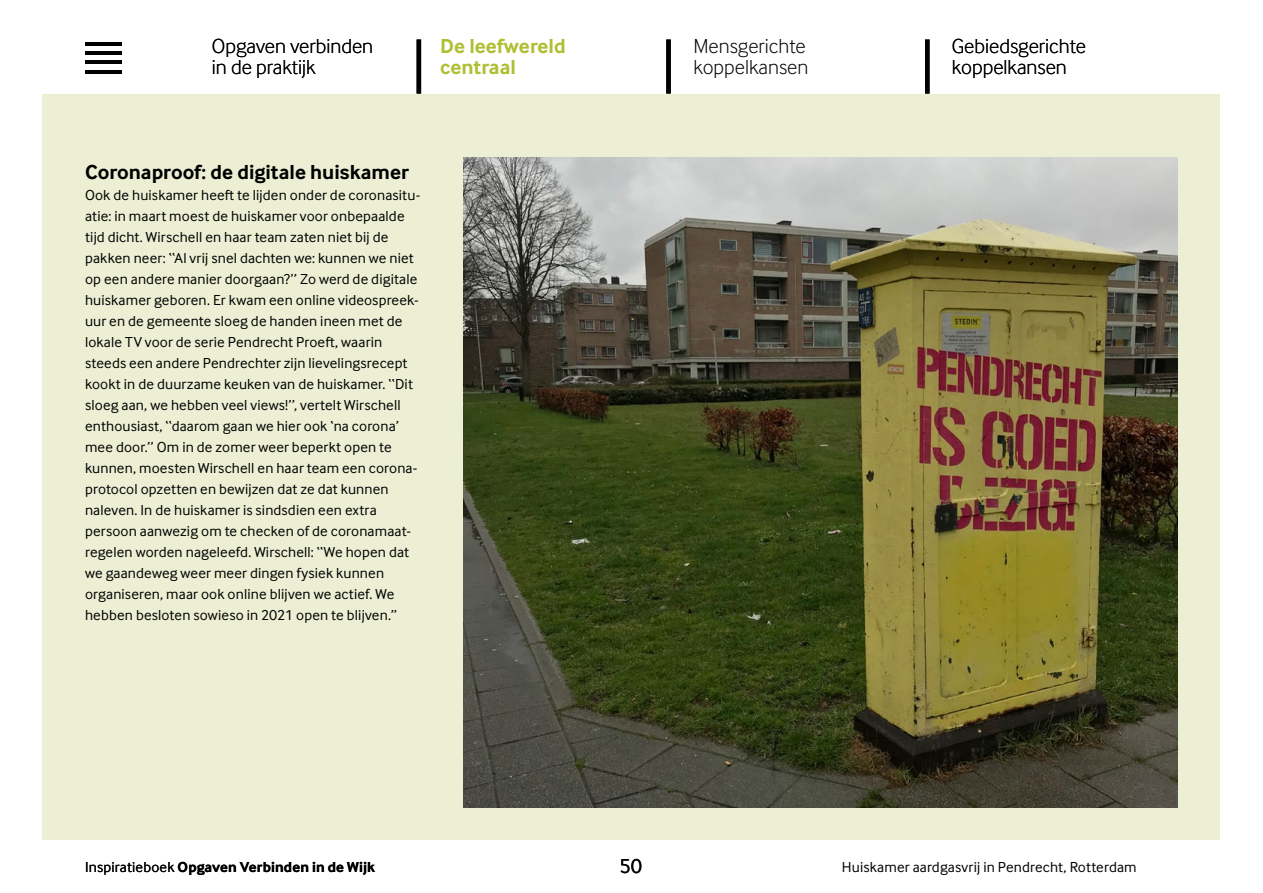
<style>
.page{position:relative;width:1263px;height:893px;background:#fff}
.page>*{position:absolute;margin:0;border:0;box-sizing:border-box;transform-origin:0 0}
.t1{font:300 21px/21px "Inter Face";color:#000}
.t2{font:700 21px "Inter Face";color:#000}
.t3{font:700 21px/21px "Inter Face";color:#afbf33}
.t4{font:21px "Inter Face";color:#000}
.t5{font:15px/21px "Inter Face";letter-spacing:.01em;color:#000}
.t6{font:700 15px "Inter Face";letter-spacing:.005em;color:#000}
.s1{font-weight:400}
</style>
<div class="page">
<div style="left:43px;top:94px;width:1177px;height:746px;background:#ecefd3"></div>
<hr style="left:85px;top:42px;width:37px;height:4px;background:#000">
<hr style="left:85px;top:51px;width:37px;height:4px;background:#000">
<hr style="left:85px;top:61px;width:37px;height:3px;background:#000">
<hr style="left:85px;top:70px;width:37px;height:4px;background:#000">
<hr style="left:925px;top:40px;width:4px;height:54px;background:#000">
<div style="left:666px;top:40px;width:5px;height:54px;background:#000"></div>
<hr style="left:417px;top:40px;width:4px;height:54px;background:#000">
<img style="left:463px;top:158px;width:715px;height:650px">
<h1 class="t1" style="left:212px;top:35px;width:163px">Opgaven verbinden in de praktijk</h1>
<h1 class="t3" style="left:440px;top:35px;width:127px">De leefwereld centraal</h1>
<h1 class="t2" style="left:85px;top:159px;width:325px">Coronaproof: de digitale huiskamer</h1>
<p class="t5" style="left:85px;top:184px;width:337px">Ook de huiskamer heeft te lijden onder de coronasitu&shy;atie: in maart moest de huiskamer voor onbepaalde tijd dicht. Wirschell en haar team zaten niet bij de pakken neer: ‘‘Al vrij snel dachten we: kunnen we niet op een andere manier doorgaan?’’ Zo werd de digitale huiskamer geboren. Er kwam een online videospreek&shy;uur en de gemeente sloeg de handen ineen met de lokale TV voor de serie Pendrecht Proeft, waarin steeds een andere Pendrechter zijn lievelingsrecept kookt in de duurzame keuken van de huiskamer. ‘‘Dit sloeg aan, we hebben veel views!’’, vertelt Wirschell enthousiast, ‘‘daarom gaan we hier ook ‘na corona’ mee door.’’ Om in de zomer weer beperkt open te kunnen, moesten Wirschell en haar team een corona&shy;protocol opzetten en bewijzen dat ze dat kunnen naleven. In de huiskamer is sindsdien een extra persoon aanwezig om te checken of de coronamaat&shy;regelen worden nageleefd. Wirschell: ‘‘We hopen dat we gaandeweg weer meer dingen fysiek kunnen organiseren, maar ook online blijven we actief. We hebben besloten sowieso in 2021 open te blijven.’’</p>
<h1 class="t1" style="left:693px;top:35px;width:116px">Mensgerichte koppelkansen</h1>
<h1 class="t1" style="left:952px;top:35px;width:135px">Gebiedsgerichte koppelkansen</h1>
<p class="t6" style="left:85px;top:858px;width:291px"><span class="s1">Inspiratieboek</span> Opgaven Verbinden in de Wijk</p>
<h1 class="t4" style="left:619px;top:854px;width:24px">50</h1>
<p class="t5" style="left:842px;top:856px;width:296px">Huiskamer aardgasvrij in Pendrecht, Rotterdam</p>
</div>
